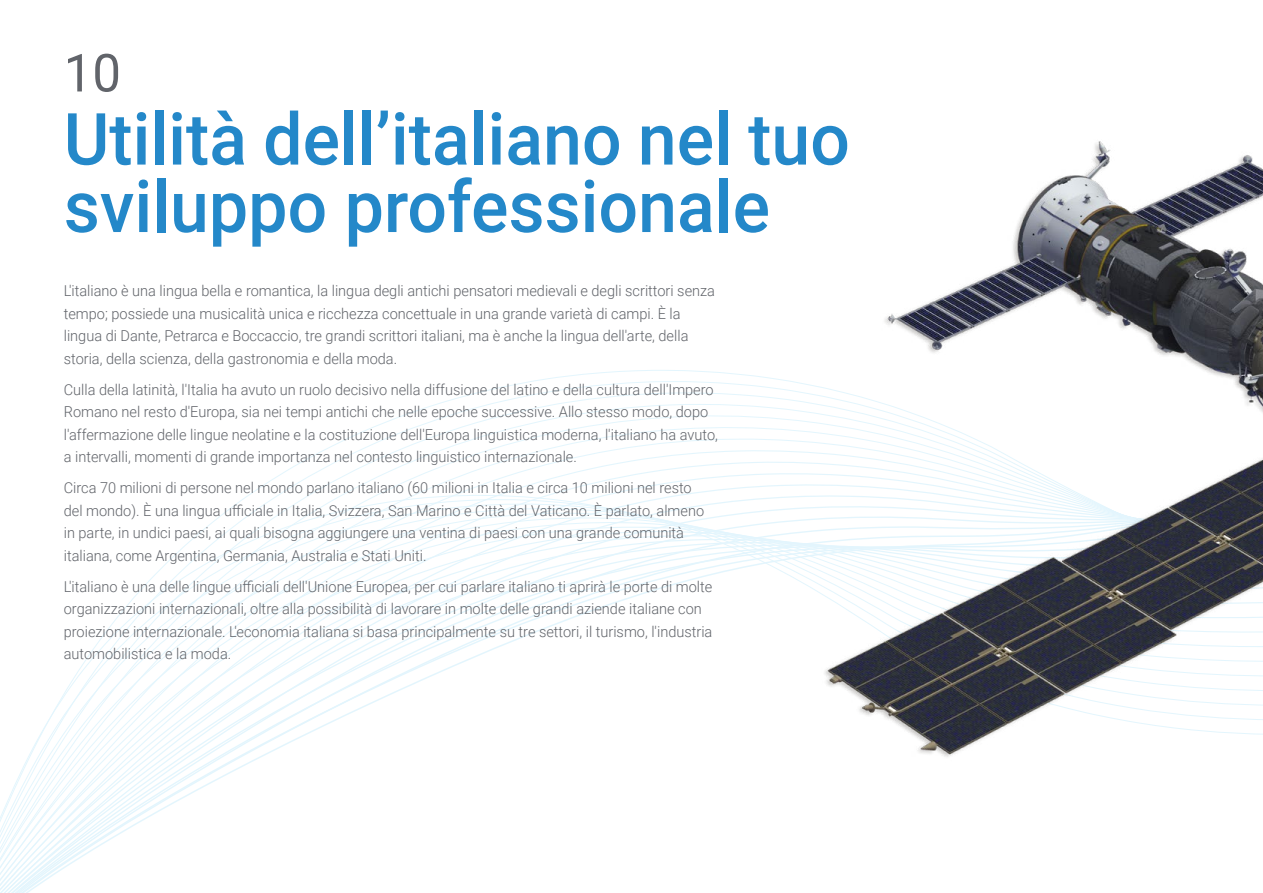
<style>
.page{position:relative;width:1263px;height:893px;background:#fff}
.page>*{position:absolute;margin:0;border:0;box-sizing:border-box;transform-origin:0 0}
.t1{font:500 72px/67.5px "Roboto";color:#2488c9}
.t2{font:52.5px "Roboto";color:#61646a}
.t3{font:300 15px/22.5px "Roboto";color:#61646a}
</style>
<div class="page">
<svg style="left:0;top:370px;width:809px;height:523px"></svg>
<img style="left:809px;top:141px;width:454px;height:616px">
<h2 class="t2" style="left:64px;top:36px;width:59px">10</h2>
<h1 class="t1" style="left:64px;top:103px;width:788px">Utilità dell’italiano nel tuo sviluppo professionale</h1>
<p class="t3" style="left:64px;top:279px;width:653px">L'italiano è una lingua bella e romantica, la lingua degli antichi pensatori medievali e degli scrittori senza tempo; possiede una musicalità unica e ricchezza concettuale in una grande varietà di campi. È la lingua di Dante, Petrarca e Boccaccio, tre grandi scrittori italiani, ma è anche la lingua dell'arte, della storia, della scienza, della gastronomia e della moda.</p>
<p class="t3" style="left:64px;top:378px;width:656px">Culla della latinità, l'Italia ha avuto un ruolo decisivo nella diffusione del latino e della cultura dell'Impero Romano nel resto d'Europa, sia nei tempi antichi che nelle epoche successive. Allo stesso modo, dopo l'affermazione delle lingue neolatine e la costituzione dell'Europa linguistica moderna, l'italiano ha avuto, a intervalli, momenti di grande importanza nel contesto linguistico internazionale.</p>
<p class="t3" style="left:64px;top:476px;width:642px">Circa 70 milioni di persone nel mondo parlano italiano (60 milioni in Italia e circa 10 milioni nel resto del mondo). È una lingua ufficiale in Italia, Svizzera, San Marino e Città del Vaticano. È parlato, almeno in parte, in undici paesi, ai quali bisogna aggiungere una ventina di paesi con una grande comunità italiana, come Argentina, Germania, Australia e Stati Uniti.</p>
<p class="t3" style="left:64px;top:575px;width:650px">L'italiano è una delle lingue ufficiali dell'Unione Europea, per cui parlare italiano ti aprirà le porte di molte organizzazioni internazionali, oltre alla possibilità di lavorare in molte delle grandi aziende italiane con proiezione internazionale. L'economia italiana si basa principalmente su tre settori, il turismo, l'industria automobilistica e la moda.</p>
</div>
